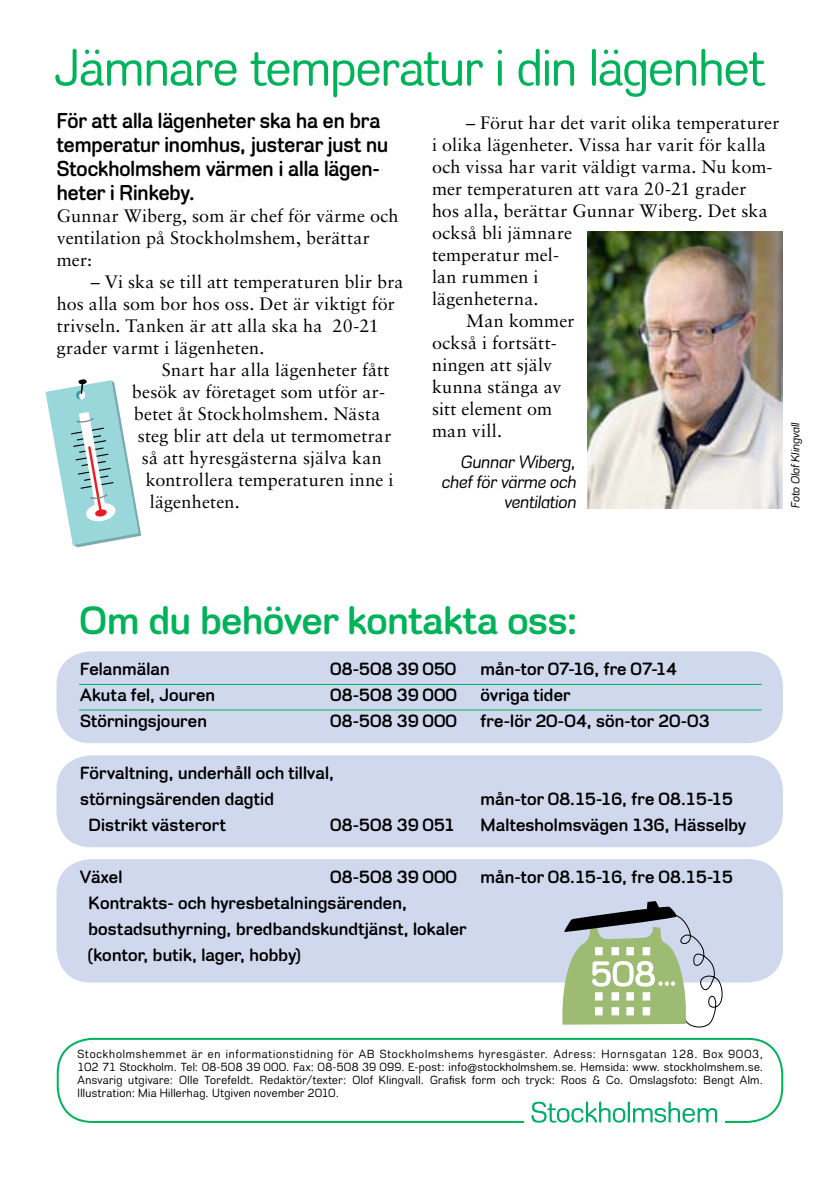
<style>
.page{position:relative;width:840px;height:1191px;background:#fff}
.page>*{position:absolute;margin:0;border:0;box-sizing:border-box;transform-origin:0 0}
.t1{font:52px "Stockholm Runt";letter-spacing:-.01em;color:#00b25a}
.t2{font:700 40px "Stockholm Runt";letter-spacing:-.005em;color:#00b25a}
.t3{font:700 22px/24px "Stockholm Runt";color:#000;scale:.95 1}
.t4{font:18px/22px "Sabon";letter-spacing:.01em;color:#000}
.t5{font:700 18px/26px "Stockholm Runt";letter-spacing:.01em;color:#000}
.t6{font:italic 18px/20px "Stockholm Runt";color:#000;text-align:right}
.t7{font:12px/13px "Stockholm Runt";letter-spacing:.03em;color:#000;text-align:justify}
.t8{font:italic 12px "Stockholm Runt";color:#000}
</style>
<div class="page">
<div style="left:57px;top:1037px;width:725px;height:86px;border:2px solid #00b25a;border-radius:34px"></div>
<div style="left:524px;top:1088px;width:200px;height:62px;background:#fff"></div>
<svg style="left:531px;top:1101px;width:94px;height:21px"></svg>
<hr style="left:627px;top:1101px;width:2px;height:21px;background:#00ac6c">
<svg style="left:633px;top:1101px;width:83px;height:21px"></svg>
<div style="left:56px;top:755px;width:726px;height:92px;background:#cfd8ed;border-radius:34px"></div>
<div style="left:56px;top:859px;width:726px;height:123px;background:#cfd8ed;border-radius:34px"></div>
<svg style="left:562px;top:901px;width:162px;height:127px"></svg>
<div style="left:595px;top:947px;width:7px;height:8px;background:#fff"></div>
<div style="left:611px;top:947px;width:7px;height:8px;background:#fff;border:1px solid #fff"></div>
<div style="left:626px;top:947px;width:7px;height:8px;background:#fff;border:1px solid #fff"></div>
<div style="left:642px;top:947px;width:7px;height:8px;background:#fff;border:1px solid #fff"></div>
<div style="left:595px;top:992px;width:7px;height:8px;background:#fff;border:1px solid #fff"></div>
<div style="left:611px;top:992px;width:7px;height:8px;background:#fff;border:1px solid #fff"></div>
<div style="left:626px;top:992px;width:7px;height:8px;background:#fff;border:1px solid #fff"></div>
<div style="left:642px;top:992px;width:7px;height:8px;background:#fff;border:1px solid #fff"></div>
<div style="left:595px;top:1007px;width:7px;height:8px;background:#fff;border:1px solid #fff"></div>
<div style="left:611px;top:1007px;width:7px;height:8px;background:#fff;border:1px solid #fff"></div>
<div style="left:626px;top:1007px;width:7px;height:8px;background:#fff;border:1px solid #fff"></div>
<div style="left:642px;top:1007px;width:7px;height:8px;background:#fff;border:1px solid #fff"></div>
<div style="left:56px;top:651px;width:726px;height:92px;background:#cfd8ed;border-radius:34px"></div>
<hr style="left:79px;top:684px;width:682px;height:1px;background:#00b25a">
<hr style="left:79px;top:709px;width:682px;height:1px;background:#00b25a">
<img style="left:587px;top:231px;width:194px;height:277px">
<svg style="left:45px;top:380px;width:96px;height:167px"></svg>
<h1 class="t1" style="left:55px;top:37px;width:710px">Jämnare temperatur i din lägenhet</h1>
<p class="t3" style="left:57px;top:108px;width:350px">För att alla lägenheter ska ha en bra temperatur inomhus, justerar just nu<br>Stockholmshem värmen i alla lägen&shy;heter i Rinkeby.</p>
<p class="t4" style="left:57px;top:204px;width:343px">Gunnar Wiberg, som är chef för värme och ventilation på Stockholmshem, berättar mer:</p>
<p class="t4" style="left:91px;top:270px;width:314px">– Vi ska se till att temperaturen blir bra</p>
<p class="t4" style="left:57px;top:292px;width:339px">hos alla som bor hos oss. Det är viktigt för</p>
<p class="t4" style="left:57px;top:314px;width:323px">trivseln. Tanken är att alla ska ha 20-21</p>
<p class="t4" style="left:57px;top:336px;width:209px">grader varmt i lägenheten.</p>
<p class="t4" style="left:162px;top:358px;width:229px">Snart har alla lägenheter fått</p>
<p class="t4" style="left:132px;top:380px;width:255px">besök av företaget som utför ar-</p>
<p class="t4" style="left:134px;top:402px;width:248px">betet åt Stockholmshem. Nästa</p>
<p class="t4" style="left:138px;top:424px;width:255px">steg blir att dela ut termometrar</p>
<p class="t4" style="left:142px;top:446px;width:241px">så att hyresgästerna själva kan</p>
<p class="t4" style="left:146px;top:468px;width:249px">kontrollera temperaturen inne i</p>
<p class="t4" style="left:150px;top:490px;width:91px">lägenheten.</p>
<p class="t4" style="left:466px;top:111px;width:314px">– Förut har det varit olika temperaturer</p>
<p class="t4" style="left:432px;top:133px;width:335px">i olika lägenheter. Vissa har varit för kalla</p>
<p class="t4" style="left:432px;top:155px;width:342px">och vissa har varit väldigt varma. Nu kom-</p>
<p class="t4" style="left:432px;top:177px;width:316px">mer temperaturen att vara 20-21 grader</p>
<p class="t4" style="left:432px;top:199px;width:337px">hos alla, berättar Gunnar Wiberg. Det ska</p>
<p class="t4" style="left:432px;top:221px;width:141px">också bli jämnare</p>
<p class="t4" style="left:432px;top:243px;width:128px">temperatur mel-</p>
<p class="t4" style="left:432px;top:265px;width:108px">lan rummen i</p>
<p class="t4" style="left:432px;top:287px;width:108px">lägenheterna.</p>
<p class="t4" style="left:466px;top:309px;width:110px">Man kommer</p>
<p class="t4" style="left:432px;top:331px;width:126px">också i fortsätt-</p>
<p class="t4" style="left:432px;top:353px;width:122px">ningen att själv</p>
<p class="t4" style="left:432px;top:375px;width:131px">kunna stänga av</p>
<p class="t4" style="left:432px;top:397px;width:122px">sitt element om</p>
<p class="t4" style="left:432px;top:419px;width:72px">man vill.</p>
<p class="t6" style="left:441px;top:451px;width:136px">Gunnar Wiberg, chef för värme och ventilation</p>
<p class="t8" style="left:788px;top:508px;width:87px;rotate:-90deg">Foto Olof Klingvall</p>
<h2 class="t2" style="left:79px;top:597px;width:500px">Om du behöver kontakta oss:</h2>
<p class="t5" style="left:80px;top:656px;width:91px">Felanmälan</p>
<p class="t5" style="left:330px;top:656px;width:127px">08-508 39 050</p>
<p class="t5" style="left:480px;top:656px;width:198px">mån-tor 07-16, fre 07-14</p>
<p class="t5" style="left:80px;top:682px;width:136px">Akuta fel, Jouren</p>
<p class="t5" style="left:330px;top:682px;width:128px">08-508 39 000</p>
<p class="t5" style="left:480px;top:682px;width:91px">övriga tider</p>
<p class="t5" style="left:80px;top:708px;width:128px">Störningsjouren</p>
<p class="t5" style="left:330px;top:708px;width:128px">08-508 39 000</p>
<p class="t5" style="left:480px;top:708px;width:230px">fre-lör 20-04, sön-tor 20-03</p>
<p class="t5" style="left:80px;top:760px;width:255px">Förvaltning, underhåll och tillval, störningsärenden dagtid</p>
<p class="t5" style="left:480px;top:786px;width:254px">mån-tor 08.15-16, fre 08.15-15</p>
<p class="t5" style="left:88px;top:812px;width:139px">Distrikt västerort</p>
<p class="t5" style="left:330px;top:812px;width:126px">08-508 39 051</p>
<p class="t5" style="left:480px;top:812px;width:267px">Maltesholmsvägen 136, Hässelby</p>
<p class="t5" style="left:80px;top:864px;width:44px">Växel</p>
<p class="t5" style="left:330px;top:864px;width:128px">08-508 39 000</p>
<p class="t5" style="left:480px;top:864px;width:254px">mån-tor 08.15-16, fre 08.15-15</p>
<p class="t5" style="left:88px;top:890px;width:379px">Kontrakts- och hyresbetalningsärenden, bostadsuthyrning, bredbandskundtjänst, lokaler (kontor, butik, lager, hobby)</p>
<p class="t7" style="left:77px;top:1047px;width:687px">Stockholmshemmet är en informationstidning för AB Stockholmshems hyresgäster. Adress: Hornsgatan 128. Box 9003, 102 71 Stockholm. Tel: 08-508 39 000. Fax: 08-508 39 099. E-post: info@stockholmshem.se. Hemsida: www. stockholmshem.se.<br>Ansvarig utgivare: Olle Torefeldt. Redaktör/texter: Olof Klingvall. Grafisk form och tryck: Roos &amp; Co. Omslagsfoto: Bengt Alm.<br>Illustration: Mia Hillerhag. Utgiven november 2010.</p>
</div>
